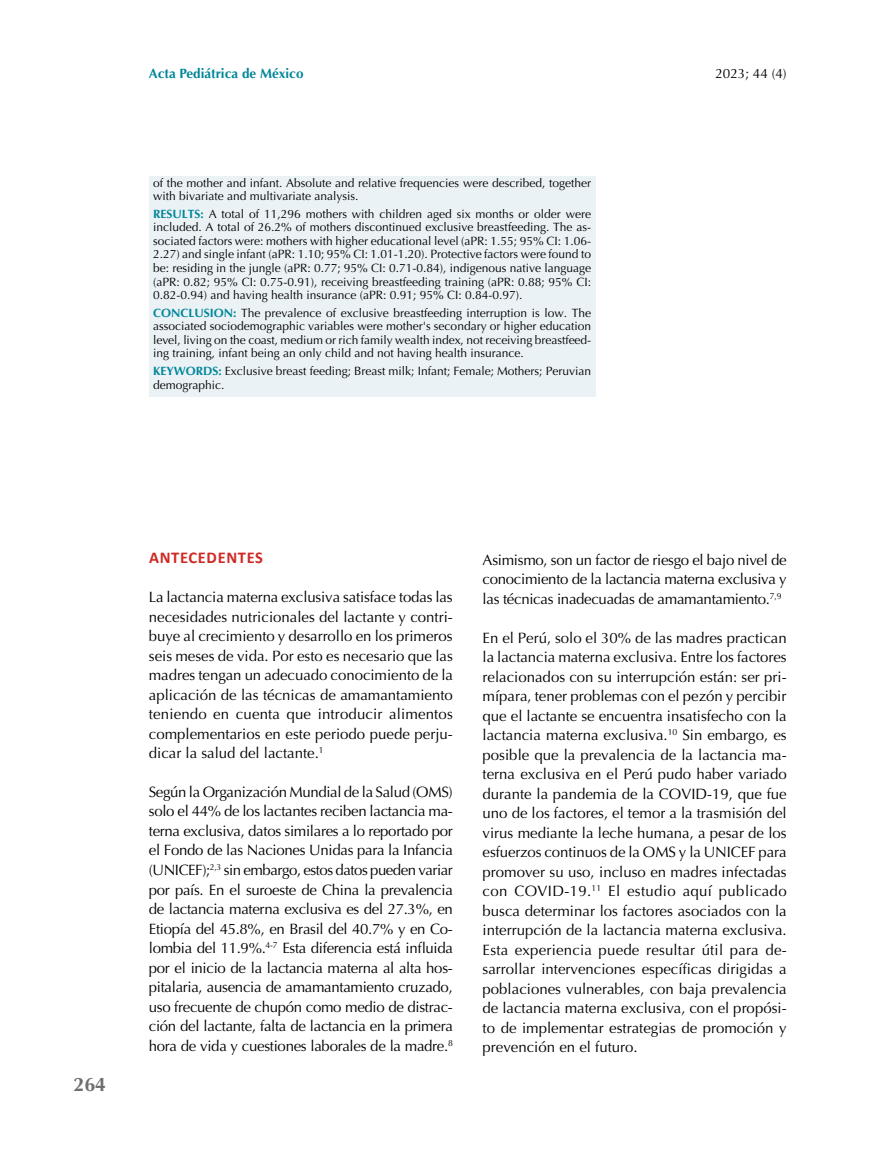
<style>
.page{position:relative;width:893px;height:1149px;background:#fff}
.page>*{position:absolute;margin:0;border:0;box-sizing:border-box;transform-origin:0 0}
.t1{font:700 19.5px "Optima";color:#706f6f}
.t2{font:700 16.5px "Calibri";letter-spacing:.04em;color:#cf2924}
.t3{font:15px/19.5px "Optima";letter-spacing:-.01em;color:#000;text-align:justify}
.t4{font:700 13.5px "Optima";color:#008699}
.t5{font:13.5px "Optima";color:#000}
.t6{font:12px/13.5px "Optima";color:#000}
.s1{font-weight:700;color:#008699}
</style>
<div class="page">
<div style="left:149px;top:175px;width:446px;height:221px;background:#ebf2f5"></div>
<p class="t4" style="left:149px;top:66px;width:156px">Acta Pediátrica de México</p>
<p class="t5" style="left:715px;top:66px;width:73px">2023; 44 (4)</p>
<p class="t6" style="left:153px;top:176px;width:439px">of the mother and infant. Absolute and relative frequencies were described, together with bivariate and multivariate analysis.</p>
<p class="t6" style="left:153px;top:207px;width:440px;text-align:justify"><span class="s1">RESULTS:</span> A total of 11,296 mothers with children aged six months or older were included. A total of 26.2% of mothers discontinued exclusive breastfeeding. The as&shy;sociated factors were: mothers with higher educational level (aPR: 1.55; 95% CI: 1.06- 2.27) and single infant (aPR: 1.10; 95% CI: 1.01-1.20). Protective factors were found to be: residing in the jungle (aPR: 0.77; 95% CI: 0.71-0.84), indigenous native language (aPR: 0.82; 95% CI: 0.75-0.91), receiving breastfeeding training (aPR: 0.88; 95% CI:<br>0.82-0.94) and having health insurance (aPR: 0.91; 95% CI: 0.84-0.97).</p>
<p class="t6" style="left:153px;top:306px;width:440px;text-align:justify"><span class="s1">CONCLUSION:</span> The prevalence of exclusive breastfeeding interruption is low. The associated sociodemographic variables were mother's secondary or higher education level, living on the coast, medium or rich family wealth index, not receiving breastfeed&shy;ing training, infant being an only child and not having health insurance.</p>
<p class="t6" style="left:153px;top:364px;width:439px"><span class="s1">KEYWORDS:</span> Exclusive breast feeding; Breast milk; Infant; Female; Mothers; Peruvian demographic.</p>
<h1 class="t1" style="left:74px;top:1072px;width:34px">264</h1>
<p class="t2" style="left:149px;top:547px;width:115px">ANTECEDENTES</p>
<p class="t3" style="left:149px;top:587px;width:306px">La lactancia materna exclusiva satisface todas las necesidades nutricionales del lactante y contri&shy;buye al crecimiento y desarrollo en los primeros seis meses de vida. Por esto es necesario que las madres tengan un adecuado conocimiento de la aplicación de las técnicas de amamantamiento teniendo en cuenta que introducir alimentos complementarios en este periodo puede perju&shy;dicar la salud del lactante.<sup>1</sup></p>
<p class="t3" style="left:149px;top:782px;width:306px">Según la Organización Mundial de la Salud (OMS) solo el 44% de los lactantes reciben lactancia ma&shy;terna exclusiva, datos similares a lo reportado por el Fondo de las Naciones Unidas para la Infancia (UNICEF);<sup>2,3</sup> sin embargo, estos datos pueden variar por país. En el suroeste de China la prevalencia de lactancia materna exclusiva es del 27.3%, en Etiopía del 45.8%, en Brasil del 40.7% y en Co&shy;lombia del 11.9%.<sup>4-7</sup> Esta diferencia está influida por el inicio de la lactancia materna al alta hos&shy;pitalaria, ausencia de amamantamiento cruzado, uso frecuente de chupón como medio de distrac&shy;ción del lactante, falta de lactancia en la primera hora de vida y cuestiones laborales de la madre.<sup>8</sup></p>
<p class="t3" style="left:483px;top:550px;width:306px">Asimismo, son un factor de riesgo el bajo nivel de conocimiento de la lactancia materna exclusiva y las técnicas inadecuadas de amamantamiento.<sup>7,9</sup></p>
<p class="t3" style="left:483px;top:627px;width:306px">En el Perú, solo el 30% de las madres practican la lactancia materna exclusiva. Entre los factores relacionados con su interrupción están: ser pri&shy;mípara, tener problemas con el pezón y percibir que el lactante se encuentra insatisfecho con la lactancia materna exclusiva.<sup>10</sup> Sin embargo, es posible que la prevalencia de la lactancia ma&shy;terna exclusiva en el Perú pudo haber variado durante la pandemia de la COVID-19, que fue uno de los factores, el temor a la trasmisión del virus mediante la leche humana, a pesar de los esfuerzos continuos de la OMS y la UNICEF para promover su uso, incluso en madres infectadas con COVID-19.<sup>11</sup> El estudio aquí publicado busca determinar los factores asociados con la interrupción de la lactancia materna exclusiva.<br>Esta experiencia puede resultar útil para de&shy;sarrollar intervenciones específicas dirigidas a poblaciones vulnerables, con baja prevalencia de lactancia materna exclusiva, con el propósi&shy;to de implementar estrategias de promoción y prevención en el futuro.</p>
</div>
